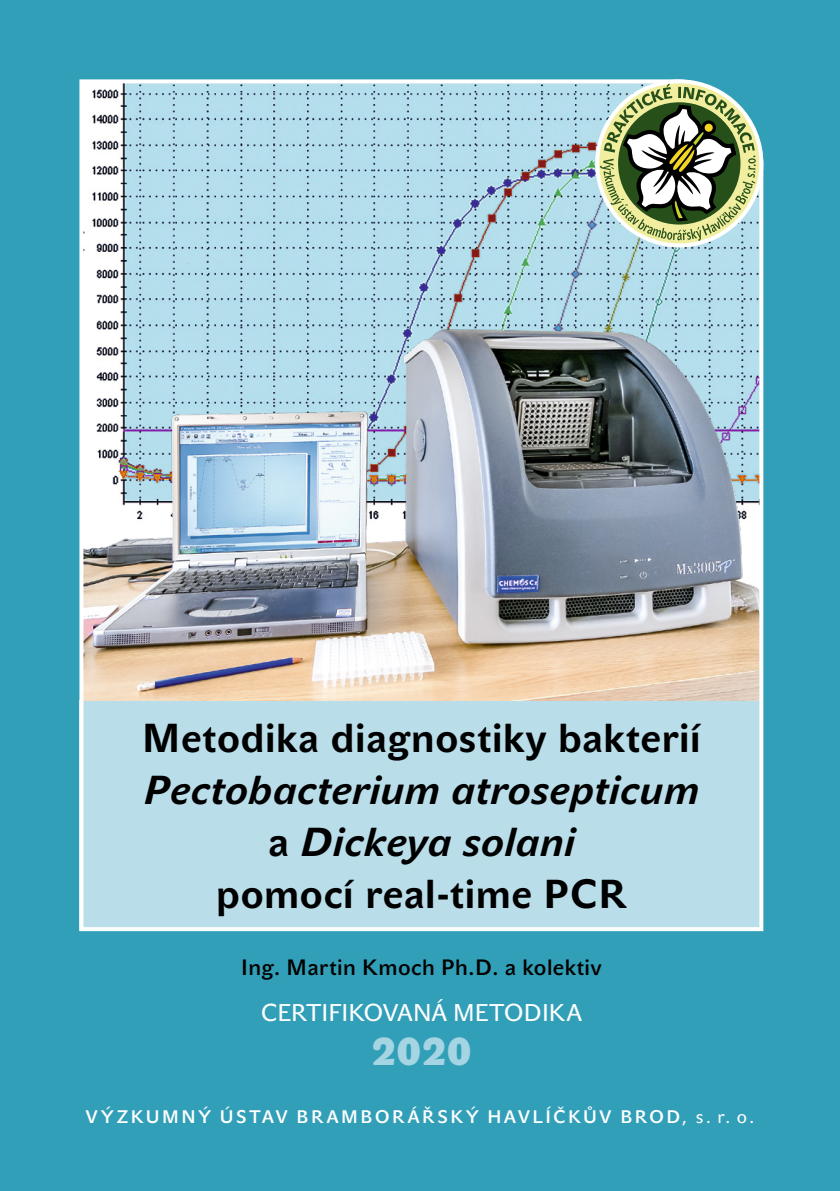
<style>
.page{position:relative;width:840px;height:1191px;background:#fff}
.page>*{position:absolute;margin:0;border:0;box-sizing:border-box;transform-origin:0 0}
.NAZEV{font:700 40px/52px "John Sans Text Pro";letter-spacing:.015em;color:#000;text-align:center}
.AUTOR{font:700 38px "John Sans Heavy Pro";color:#a5d4e2}
.AUTOR-2{font:24px "John Sans Text Pro";letter-spacing:.005em;color:#fff}
.AUTOR-3{font:22px "John Sans Medium Pro";letter-spacing:.025em;color:#000}
.t1{font:18px "John Sans Medium Pro";letter-spacing:.145em;color:#fff}
.s1{font-style:italic}
.s2{font-family:"John Sans Text Pro"}
</style>
<div class="page">
<div style="left:0;top:0;width:839px;height:1191px;background:#329fb8"></div>
<img style="left:79px;top:79px;width:685px;height:853px">
<svg style="left:596px;top:79px;width:168px;height:171px;background:#9baf93"></svg>
<p class="NAZEV" style="left:142px;top:712px;width:560px">Metodika diagnostiky bakterií<br><span class="s1">Pectobacterium atrosepticum </span>a <span class="s1">Dickeya solani<br></span>pomocí real-time PCR</p>
<p class="AUTOR-3" style="left:241px;top:954px;width:361px">Ing. Martin Kmoch Ph.D. a kolektiv</p>
<p class="AUTOR-2" style="left:261px;top:998px;width:322px">CERTIFIKOVANÁ METODIKA</p>
<p class="AUTOR" style="left:371px;top:1029px;width:101px">2020</p>
<p class="t1" style="left:86px;top:1106px;width:669px">VÝZKUMNÝ ÚSTAV BRAMBORÁŘSKÝ HAVLÍČKŮV BROD<span class="s2">, s. r. o.</span></p>
</div>
